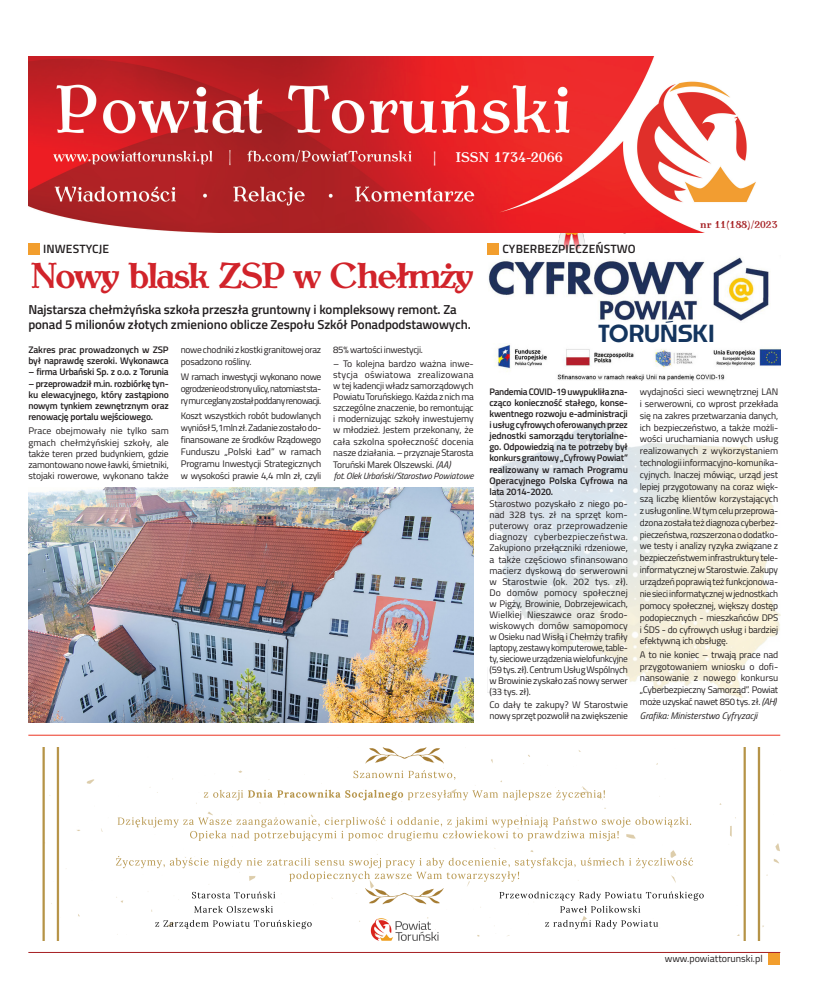
<style>
.page{position:relative;width:820px;height:993px;background:#fff}
.page>*{position:absolute;margin:0;border:0;box-sizing:border-box;transform-origin:0 0}
.tytuł_wyróżniony{font:700 36px "Antykwa Torunska";letter-spacing:-.07em;color:#d1232a}
.tytuł_wyróżniony-2{font:600 23px "Noka";color:#14355e}
.numer_ISSN_www_facebook{font:700 14px "Antykwa Torunska";color:#fff}
.lead{font:600 13px/15px "Titillium Web";letter-spacing:-.01em;color:#231f20}
.tytuł_działu1{font:600 12px "Titillium Web";letter-spacing:.01em;color:#231f20}
.t1{font:10px "Titillium Web";color:#231f20}
.numer_ISSN_www_facebook-2{font:700 10px "Antykwa Torunska";color:#a51f22}
.treść_artykułu_bez_wcięć_tab{font:9.5px/11.9px "Titillium Web";letter-spacing:-.025em;color:#231f20;text-align:justify}
.treść_artykułu_bez_wcięć_tab-2{font:600 9.5px/11.1px "Titillium Web";letter-spacing:-.02em;color:#231f20;text-align:justify}
.treść_artykułu_bez_wcięć_tab-3{font:italic 9.5px "Titillium Web";color:#231f20}
.t2{font:italic 9px "Titillium Web";letter-spacing:-.02em;color:#231f20}
.s1{font-style:italic}
</style>
<div class="page">
<img style="left:612px;top:232px;width:53px;height:2px">
<img style="left:527px;top:232px;width:85px;height:19px">
<img style="left:487px;top:422px;width:293px;height:274px">
<img style="left:488px;top:257px;width:281px;height:64px">
<img style="left:495px;top:344px;width:285px;height:36px">
<img style="left:28px;top:487px;width:445px;height:235px">
<img style="left:42px;top:747px;width:738px;height:192px">
<img style="left:28px;top:57px;width:728px;height:175px">
<div style="left:768px;top:952px;width:12px;height:12px;background:#f29e2e"></div>
<hr style="left:28px;top:951px;width:752px;height:1px;background:#a51f22">
<div style="left:28px;top:243px;width:12px;height:12px;background:#f29e2e"></div>
<div style="left:487px;top:243px;width:12px;height:12px;background:#f29e2e"></div>
<hr style="left:28px;top:734px;width:752px;height:1px;background:#ec3523">
<p class="numer_ISSN_www_facebook" style="left:432px;top:146px;width:5px">|</p>
<p class="numer_ISSN_www_facebook" style="left:455px;top:146px;width:109px">ISSN 1734-2066</p>
<p class="tytuł_działu1" style="left:43px;top:240px;width:67px">INWESTYCJE</p>
<p class="tytuł_działu1" style="left:502px;top:240px;width:135px">CYBERBEZPIECZEŃSTWO</p>
<p class="numer_ISSN_www_facebook-2" style="left:700px;top:217px;width:79px">nr 11(188)/2023</p>
<p class="tytuł_wyróżniony" style="left:30px;top:249px;width:445px">Nowy blask ZSP w Chełmży</p>
<p class="lead" style="left:28px;top:301px;width:444px">Najstarsza chełmżyńska szkoła przeszła gruntowny i kompleksowy remont. Za ponad 5 milionów złotych zmieniono oblicze Zespołu Szkół Ponadpodstawowych.</p>
<p class="treść_artykułu_bez_wcięć_tab-2" style="left:28px;top:343px;width:142px">Zakres prac prowadzonych w ZSP był naprawdę szeroki. Wykonawca</p>
<p class="treść_artykułu_bez_wcięć_tab-2" style="left:28px;top:366px;width:142px">– firma Urbański Sp. z o.o. z Torunia</p>
<p class="treść_artykułu_bez_wcięć_tab-2" style="left:28px;top:377px;width:142px">– przeprowadził m.in. rozbiórkę tyn&shy;ku elewacyjnego, który zastąpiono nowym tynkiem zewnętrznym oraz renowację portalu wejściowego.</p>
<p class="treść_artykułu_bez_wcięć_tab" style="left:28px;top:425px;width:142px;line-height:11.3px">Prace obejmowały nie tylko sam gmach chełmżyńskiej szkoły, ale także teren przed budynkiem, gdzie zamontowano nowe ławki, śmietniki, stojaki rowerowe, wykonano także</p>
<p class="treść_artykułu_bez_wcięć_tab" style="left:333px;top:343px;width:91px">85% wartości inwestycji.</p>
<p class="treść_artykułu_bez_wcięć_tab" style="left:333px;top:357px;width:142px;line-height:11.2px">– To kolejna bardzo ważna inwe&shy;stycja oświatowa zrealizowana w tej kadencji władz samorządowych Powiatu Toruńskiego. Każda z nich ma szczególne znaczenie, bo remontując i modernizując szkoły inwestujemy w młodzież. Jestem przekonany, że cała szkolna społeczność docenia nasze działania. – przyznaje Starosta Toruński Marek Olszewski. <span class="s1">(AA)</span></p>
<p class="t2" style="left:333px;top:469px;width:141px">fot. Olek Urbański/Starostwo Powiatowe</p>
<p class="treść_artykułu_bez_wcięć_tab" style="left:181px;top:343px;width:142px">nowe chodniki z kostki granitowej oraz posadzono rośliny.</p>
<p class="treść_artykułu_bez_wcięć_tab" style="left:181px;top:370px;width:142px">W ramach inwestycji wykonano nowe ogrodzenie od strony ulicy, natomiast sta&shy;ry mur ceglany został poddany renowacji.</p>
<p class="treść_artykułu_bez_wcięć_tab" style="left:181px;top:409px;width:142px">Koszt wszystkich robót budowlanych wyniósł 5,1mln zł. Zadanie zostało do&shy;finansowane ze środków Rządowego Funduszu „Polski Ład” w ramach Programu Inwestycji Strategicznych w wysokości prawie 4,4 mln zł, czyli</p>
<p class="tytuł_wyróżniony-2" style="left:598px;top:319px;width:118px">TORUŃSKI</p>
<p class="treść_artykułu_bez_wcięć_tab-2" style="left:489px;top:385px;width:140px">Pandemia COVID-19 uwypukliła zna&shy;cząco konieczność stałego, konse&shy;kwentnego rozwoju e-administracji i usług cyfrowych oferowanych przez jednostki samorządu terytorialne&shy;go. Odpowiedzią na te potrzeby był konkurs grantowy „Cyfrowy Powiat” realizowany w ramach Programu Operacyjnego Polska Cyfrowa na lata 2014-2020.</p>
<p class="treść_artykułu_bez_wcięć_tab" style="left:489px;top:497px;width:140px;line-height:11.1px">Starostwo pozyskało z niego po&shy;nad 328 tys. zł na sprzęt kom&shy;puterowy oraz przeprowadzenie diagnozy cyberbezpieczeństwa.<br>Zakupiono przełączniki rdzeniowe, a także częściowo sfinansowano macierz dyskową do serwerowni w Starostwie (ok. 202 tys. zł).<br>Do domów pomocy społecznej w Pigży, Browinie, Dobrzejewicach, Wielkiej Nieszawce oraz środo&shy;wiskowych domów samopomocy w Osieku nad Wisłą i Chełmży trafiły laptopy, zestawy komputerowe, table&shy;ty, sieciowe urządzenia wielofunkcyjne (59 tys. zł). Centrum Usług Wspólnych w Browinie zyskało zaś nowy serwer (33 tys. zł).</p>
<p class="treść_artykułu_bez_wcięć_tab" style="left:489px;top:698px;width:140px;line-height:11.1px">Co dały te zakupy? W Starostwie nowy sprzęt pozwolił na zwiększenie</p>
<p class="treść_artykułu_bez_wcięć_tab" style="left:639px;top:385px;width:140px">wydajności sieci wewnętrznej LAN i serwerowni, co wprost przekłada się na zakres przetwarzania danych, ich bezpieczeństwo, a także możli&shy;wości uruchamiania nowych usług realizowanych z wykorzystaniem technologii informacyjno-komunika&shy;cyjnych. Inaczej mówiąc, urząd jest lepiej przygotowany na coraz więk&shy;szą liczbę klientów korzystających z usług online. W tym celu przeprowa&shy;dzona została też diagnoza cyberbez&shy;pieczeństwa, rozszerzona o dodatko&shy;we testy i analizy ryzyka związane z bezpieczeństwem infrastruktury tele&shy;informatycznej w Starostwie. Zakupy urządzeń poprawią też funkcjonowa&shy;nie sieci informatycznej w jednostkach pomocy społecznej, większy dostęp podopiecznych - mieszkańców DPS i ŚDS - do cyfrowych usług i bardziej efektywną ich obsługę.</p>
<p class="treść_artykułu_bez_wcięć_tab" style="left:639px;top:647px;width:140px">A to nie koniec – trwają prace nad przygotowaniem wniosku o dofi&shy;nansowanie z nowego konkursu „Cyberbezpieczny Samorząd”. Powiat może uzyskać nawet 850 tys. zł. <span class="s1">(AH)</span></p>
<p class="treść_artykułu_bez_wcięć_tab-3" style="left:639px;top:708px;width:119px">Grafika: Ministerstwo Cyfryzacji</p>
<p class="t1" style="left:664px;top:951px;width:99px">www.powiattorunski.pl</p>
</div>
